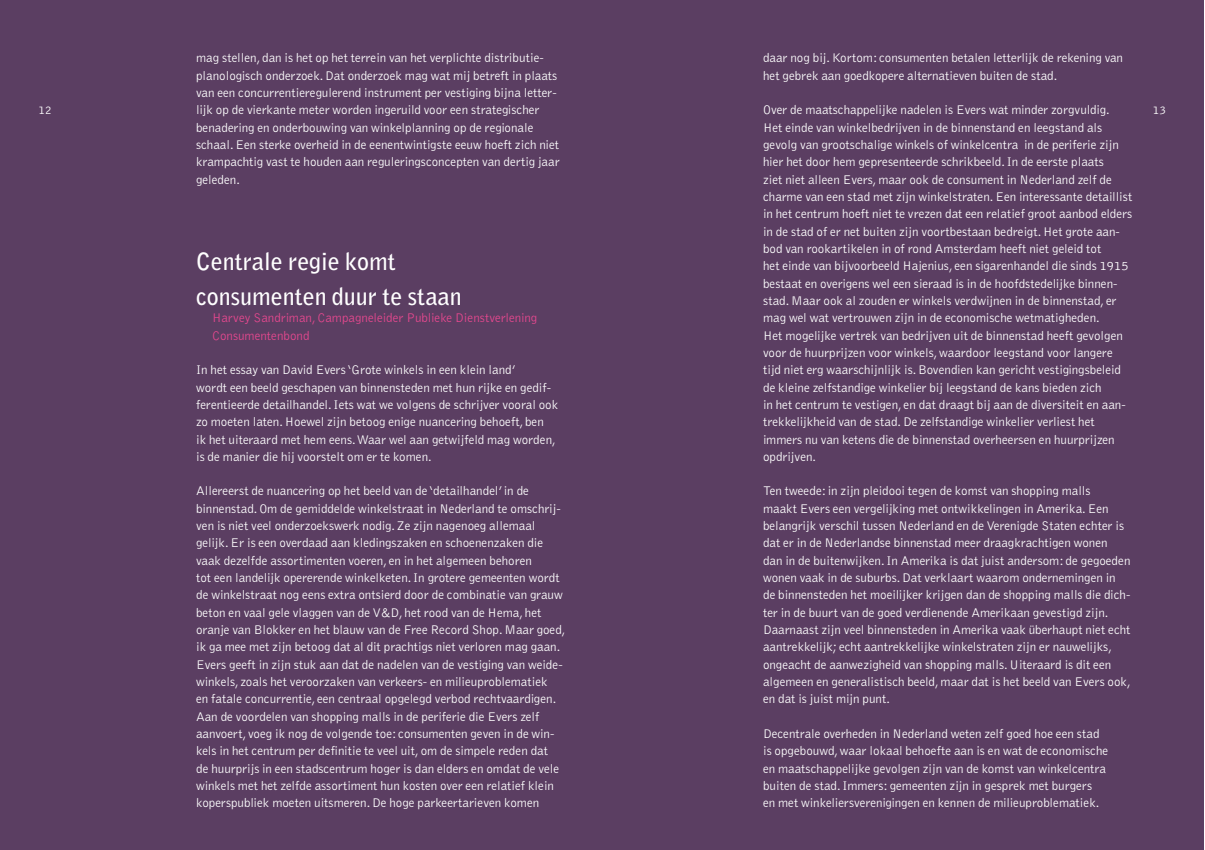
<style>
.page{position:relative;width:1205px;height:850px;background:#fff}
.page>*{position:absolute;margin:0;border:0;box-sizing:border-box;transform-origin:0 0}
.t1{font:700 24px/34.6px "Bell Gothic";color:#fff}
.t2{font:300 13px/17.4px "Bell Gothic";color:#fff}
.t3{font:300 13px/17.4px "Bell Gothic";color:#e6488f}
.t4{font:300 12px "Bell Gothic";color:#fff}
</style>
<div class="page">
<div style="left:0;top:0;width:1204px;height:850px;background:#5b3e62"></div>
<p class="t4" style="left:39px;top:106px;width:15px">12</p>
<p class="t2" style="left:196px;top:50px;width:365px">mag stellen, dan is het op het terrein van het verplichte distributie&shy;planologisch onderzoek. Dat onderzoek mag wat mij betreft in plaats van een concurrentieregulerend instrument per vestiging bijna letter&shy;lijk op de vierkante meter worden ingeruild voor een strategischer benadering en onderbouwing van winkelplanning op de regionale schaal. Een sterke overheid in de eenentwintigste eeuw hoeft zich niet krampachtig vast te houden aan reguleringsconcepten van dertig jaar geleden.</p>
<h1 class="t1" style="left:196px;top:246px;width:267px">Centrale regie komt consumenten duur te staan</h1>
<p class="t3" style="left:212px;top:310px;width:327px">Harvey Sandriman, Campagneleider Publieke Dienstverlening<br>Consumentenbond</p>
<p class="t2" style="left:196px;top:362px;width:364px">In het essay van David Evers ‘Grote winkels in een klein land’<br>wordt een beeld geschapen van binnensteden met hun rijke en gedif&shy;ferentieerde detailhandel. Iets wat we volgens de schrijver vooral ook zo moeten laten. Hoewel zijn betoog enige nuancering behoeft, ben<br>ik het uiteraard met hem eens.Waar wel aan getwijfeld mag worden, is de manier die hij voorstelt om er te komen.</p>
<p class="t2" style="left:196px;top:483px;width:371px">Allereerst de nuancering op het beeld van de ‘detailhandel’ in de binnenstad. Om de gemiddelde winkelstraat in Nederland te omschrij&shy;ven is niet veel onderzoekswerk nodig. Ze zijn nagenoeg allemaal gelijk. Er is een overdaad aan kledingszaken en schoenenzaken die vaak dezelfde assortimenten voeren, en in het algemeen behoren<br>tot een landelijk opererende winkelketen. In grotere gemeenten wordt de winkelstraat nog eens extra ontsierd door de combinatie van grauw beton en vaal gele vlaggen van de V&amp;D, het rood van de Hema, het oranje van Blokker en het blauw van de Free Record Shop. Maar goed, ik ga mee met zijn betoog dat al dit prachtigs niet verloren mag gaan.<br>Evers geeft in zijn stuk aan dat de nadelen van de vestiging van weide&shy;winkels, zoals het veroorzaken van verkeers- en milieuproblematiek<br>en fatale concurrentie, een centraal opgelegd verbod rechtvaardigen.<br>Aan de voordelen van shopping malls in de periferie die Evers zelf aanvoert, voeg ik nog de volgende toe: consumenten geven in de win&shy;kels in het centrum per definitie te veel uit, om de simpele reden dat<br>de huurprijs in een stadscentrum hoger is dan elders en omdat de vele winkels met het zelfde assortiment hun kosten over een relatief klein koperspubliek moeten uitsmeren. De hoge parkeertarieven komen</p>
<p class="t2" style="left:763px;top:50px;width:362px">daar nog bij. Kortom: consumenten betalen letterlijk de rekening van het gebrek aan goedkopere alternatieven buiten de stad.</p>
<p class="t2" style="left:763px;top:102px;width:371px">Over de maatschappelijke nadelen is Evers wat minder zorgvuldig.<br>Het einde van winkelbedrijven in de binnenstand en leegstand als gevolg van grootschalige winkels of winkelcentra in de periferie zijn hier het door hem gepresenteerde schrikbeeld. In de eerste plaats<br>ziet niet alleen Evers, maar ook de consument in Nederland zelf de charme van een stad met zijn winkelstraten. Een interessante detaillist in het centrum hoeft niet te vrezen dat een relatief groot aanbod elders in de stad of er net buiten zijn voortbestaan bedreigt. Het grote aan&shy;bod van rookartikelen in of rond Amsterdam heeft niet geleid tot<br>het einde van bijvoorbeeld Hajenius, een sigarenhandel die sinds 1915 bestaat en overigens wel een sieraad is in de hoofdstedelijke binnen&shy;stad. Maar ook al zouden er winkels verdwijnen in de binnenstad, er mag wel wat vertrouwen zijn in de economische wetmatigheden.<br>Het mogelijke vertrek van bedrijven uit de binnenstad heeft gevolgen voor de huurprijzen voor winkels, waardoor leegstand voor langere tijd niet erg waarschijnlijk is. Bovendien kan gericht vestigingsbeleid de kleine zelfstandige winkelier bij leegstand de kans bieden zich<br>in het centrum te vestigen, en dat draagt bij aan de diversiteit en aan&shy;trekkelijkheid van de stad. De zelfstandige winkelier verliest het immers nu van ketens die de binnenstad overheersen en huurprijzen opdrijven.</p>
<p class="t2" style="left:763px;top:483px;width:369px">Ten tweede: in zijn pleidooi tegen de komst van shopping malls<br>maakt Evers een vergelijking met ontwikkelingen in Amerika. Een belangrijk verschil tussen Nederland en de Verenigde Staten echter is dat er in de Nederlandse binnenstad meer draagkrachtigen wonen<br>dan in de buitenwijken. In Amerika is dat juist andersom: de gegoeden wonen vaak in de suburbs. Dat verklaart waarom ondernemingen in de binnensteden het moeilijker krijgen dan de shopping malls die dich&shy;ter in de buurt van de goed verdienende Amerikaan gevestigd zijn.<br>Daarnaast zijn veel binnensteden in Amerika vaak überhaupt niet echt aantrekkelijk; echt aantrekkelijke winkelstraten zijn er nauwelijks, ongeacht de aanwezigheid van shopping malls. Uiteraard is dit een algemeen en generalistisch beeld, maar dat is het beeld van Evers ook, en dat is juist mijn punt.</p>
<p class="t2" style="left:763px;top:726px;width:347px">Decentrale overheden in Nederland weten zelf goed hoe een stad is opgebouwd, waar lokaal behoefte aan is en wat de economische en maatschappelijke gevolgen zijn van de komst van winkelcentra buiten de stad. Immers: gemeenten zijn in gesprek met burgers<br>en met winkeliersverenigingen en kennen de milieuproblematiek.</p>
<p class="t4" style="left:1153px;top:106px;width:15px">13</p>
</div>
